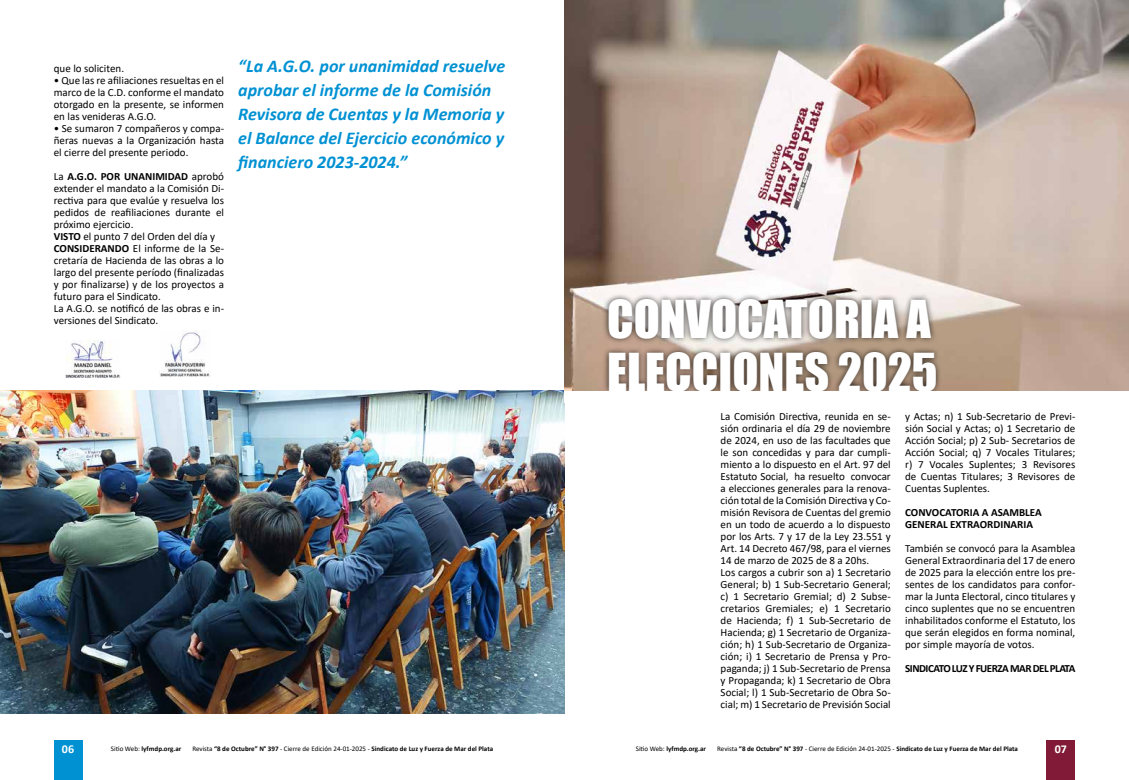
<style>
.page{position:relative;width:1129px;height:780px;background:#fff}
.page>*{position:absolute;margin:0;border:0;box-sizing:border-box;transform-origin:0 0}
.t1{font:48px/53px "Impact";color:#fff}
.t2{font:italic 700 18px/24px "Calibri";color:#0091d3}
.t3{font:700 12px "Calibri";color:#fff}
.t4{font:11px/12px "Calibri";color:#000;text-align:justify}
.t5{font:700 11px/12px "Calibri";letter-spacing:-.005em;color:#000}
.t6{font:700 11px "Calibri";letter-spacing:-.045em;color:#000}
.t7{font:700 7px "Calibri";color:#000}
.s1{font-weight:700}
.s2{font-weight:400}
</style>
<div class="page">
<img style="left:0;top:390px;width:564px;height:323px">
<div style="left:54px;top:740px;width:28px;height:40px;background:#0091d3"></div>
<img style="left:564px;top:0;width:564px;height:390px">
<div style="left:602px;top:293px;width:340px;height:104px;background:#000;opacity:.75"></div>
<div style="left:564px;top:390px;width:564px;height:12px;background:#fff"></div>
<div style="left:1046px;top:740px;width:28px;height:40px;background:#801a36"></div>
<img style="left:65px;top:340px;width:55px;height:37px">
<img style="left:159px;top:331px;width:51px;height:46px">
<p class="t4" style="left:54px;top:62px;width:72px">que lo soliciten.</p>
<p class="t4" style="left:54px;top:74px;width:172px">• Que las re afiliaciones resueltas en el marco de la C.D. conforme el mandato otorgado en la presente, se informen en las venideras A.G.O.</p>
<p class="t4" style="left:54px;top:122px;width:172px">• Se sumaron 7 compañeros y compa&shy;ñeras nuevas a la Organización hasta el cierre del presente periodo.</p>
<p class="t4" style="left:54px;top:170px;width:172px;text-align:left">La <span class="s1">A.G.O. POR UNANIMIDAD</span> aprobó extender el mandato a la Comisión Di&shy;rectiva para que evalúe y resuelva los pedidos de reafiliaciones durante el próximo ejercicio.<br><span class="s1">VISTO</span> el punto 7 del Orden del día y <span class="s1">CONSIDERANDO</span> El informe de la Se&shy;cretaría de Hacienda de las obras a lo largo del presente período (finalizadas y por finalizarse) y de los proyectos a futuro para el Sindicato.<br>La A.G.O. se notificó de las obras e in&shy;versiones del Sindicato.</p>
<h2 class="t2" style="left:238px;top:53px;width:268px">“La A.G.O. por unanimidad resuelve aprobar el informe de la Comisión<br>Revisora de Cuentas y la Memoria y el Balance del Ejercicio económico y financiero 2023-2024.”</h2>
<p class="t3" style="left:62px;top:740px;width:14px">06</p>
<p class="t7" style="left:111px;top:743px;width:72px"><span class="s2">Sitio Web:</span> lyfmdp.org.ar</p>
<p class="t7" style="left:192px;top:743px;width:302px"><span class="s2">Revista</span> “8 de Octubre” N° 397 <span class="s2">- Cierre de Edición 24-01-2025 -</span> Sindicato de Luz y Fuerza de Mar del Plata</p>
<h1 class="t1" style="left:607px;top:291px;width:332px">CONVOCATORIA A<br>ELECCIONES 2025</h1>
<p class="t4" style="left:720px;top:410px;width:172px;text-align:left">La Comisión Directiva, reunida en se&shy;sión ordinaria el día 29 de noviembre de 2024, en uso de las facultades que le son concedidas y para dar cumpli&shy;miento a lo dispuesto en el Art. 97 del Estatuto Social, ha resuelto convocar a elecciones generales para la renova&shy;ción total de la Comisión Directiva y Co&shy;misión Revisora de Cuentas del gremio en un todo de acuerdo a lo dispuesto por los Arts. 7 y 17 de la Ley 23.551 y Art. 14 Decreto 467/98, para el viernes 14 de marzo de 2025 de 8 a 20hs.<br>Los cargos a cubrir son a) 1 Secretario General; b) 1 Sub-Secretario General; c) 1 Secretario Gremial; d) 2 Subse&shy;cretarios Gremiales; e) 1 Secretario de Hacienda; f) 1 Sub-Secretario de Hacienda; g) 1 Secretario de Organiza&shy;ción; h) 1 Sub-Secretario de Organiza&shy;ción; i) 1 Secretario de Prensa y Pro&shy;paganda; j) 1 Sub-Secretario de Prensa y Propaganda; k) 1 Secretario de Obra Social; l) 1 Sub-Secretario de Obra So&shy;cial; m) 1 Secretario de Previsión Social</p>
<p class="t4" style="left:904px;top:410px;width:172px">y Actas; n) 1 Sub-Secretario de Previ&shy;sión Social y Actas; o) 1 Secretario de Acción Social; p) 2 Sub- Secretarios de Acción Social; q) 7 Vocales Titulares; r) 7 Vocales Suplentes; 3 Revisores de Cuentas Titulares; 3 Revisores de Cuentas Suplentes.</p>
<p class="t5" style="left:904px;top:506px;width:138px">CONVOCATORIA A ASAMBLEA<br>GENERAL EXTRAORDINARIA</p>
<p class="t4" style="left:904px;top:542px;width:172px">También se convocó para la Asamblea General Extraordinaria del 17 de enero de 2025 para la elección entre los pre&shy;sentes de los candidatos para confor&shy;mar la Junta Electoral, cinco titulares y cinco suplentes que no se encuentren inhabilitados conforme el Estatuto, los que serán elegidos en forma nominal, por simple mayoría de votos.</p>
<p class="t6" style="left:904px;top:661px;width:172px">SINDICATO LUZ Y FUERZA MAR DEL PLATA</p>
<p class="t7" style="left:635px;top:743px;width:72px"><span class="s2">Sitio Web:</span> lyfmdp.org.ar</p>
<p class="t7" style="left:717px;top:743px;width:302px"><span class="s2">Revista</span> “8 de Octubre” N° 397 <span class="s2">- Cierre de Edición 24-01-2025 -</span> Sindicato de Luz y Fuerza de Mar del Plata</p>
<p class="t3" style="left:1054px;top:740px;width:14px">07</p>
</div>
